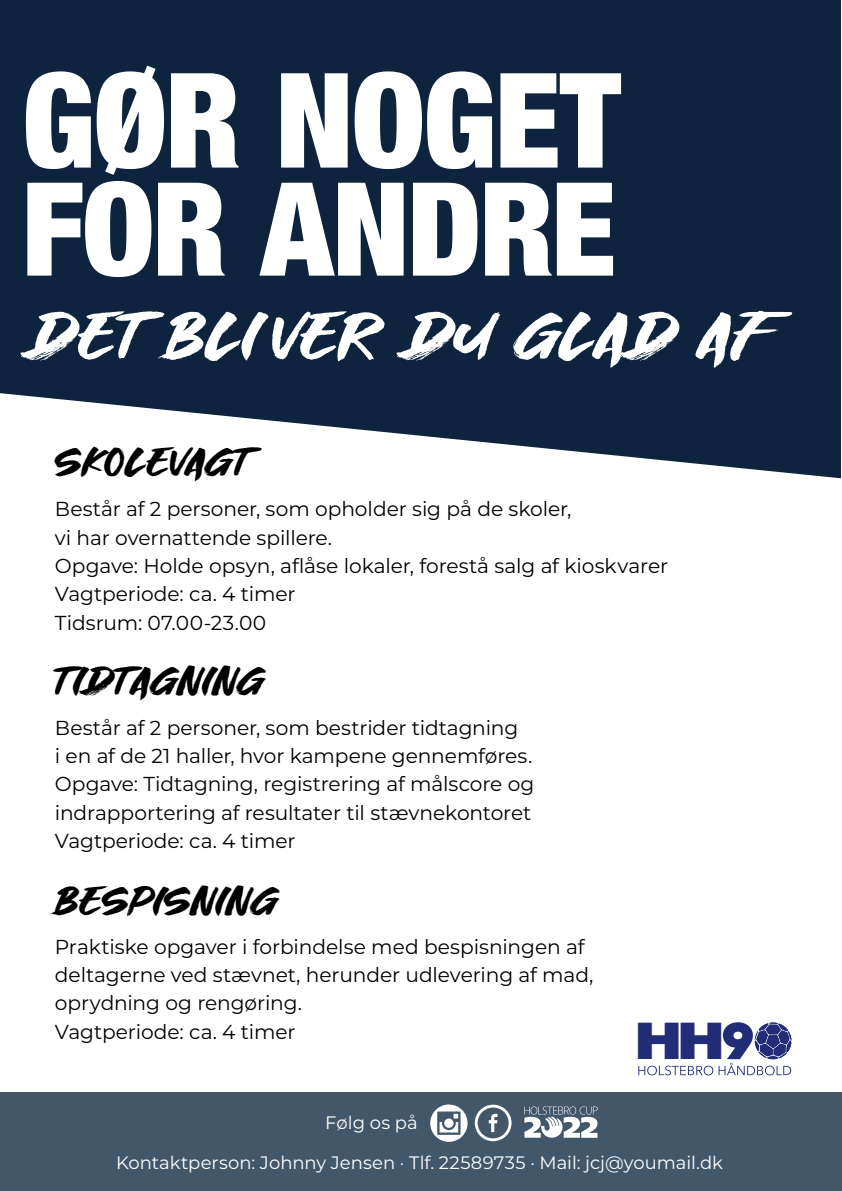
<style>
.page{position:relative;width:842px;height:1191px;background:#fff}
.page>*{position:absolute;margin:0;border:0;box-sizing:border-box;transform-origin:0 0}
.t1{font:900 condensed 132px "Helvetica Neue";letter-spacing:-.015em;color:#fff}
.t2{font:900 condensed 130px "Helvetica Neue";letter-spacing:-.015em;color:#fff}
.t3{font:66.4px "Great Fighter";letter-spacing:-.005em;color:#fff}
.t4{font:40.4px "Ash";color:#232c77}
.t5{font:40px "Great Fighter";color:#000}
.t6{font:20.2px/28.2px "Montserrat";letter-spacing:-.005em;color:#000}
.t7{font:18px "Montserrat";color:#fff}
</style>
<div class="page">
<svg style="left:0;top:0;width:841px;height:478px;background:#23374f"></svg>
<div style="left:0;top:1092px;width:842px;height:99px;background:#43576a"></div>
<svg style="left:430px;top:1104px;width:38px;height:37px"></svg>
<svg style="left:475px;top:1104px;width:36px;height:37px"></svg>
<svg style="left:638px;top:1022px;width:153px;height:53px"></svg>
<svg style="left:524px;top:1106px;width:74px;height:31px"></svg>
<h1 class="t1" style="left:22px;top:12px;width:601px">GØR NOGET</h1>
<h2 class="t2" style="left:22px;top:122px;width:596px">FOR ANDRE</h2>
<h3 class="t3" style="left:28px;top:308px;width:752px">DET BLI VER DU GLAD AF</h3>
<h3 class="t5" style="left:55px;top:445px;width:197px">SKOLEVAGT</h3>
<p class="t6" style="left:55px;top:494px;width:615px">Består af 2 personer, som opholder sig på de skoler,<br>vi har overnattende spillere.<br>Opgave: Holde opsyn, aflåse lokaler, forestå salg af kioskvarer Vagtperiode: ca. 4 timer<br>Tidsrum: 07.00-23.00</p>
<h3 class="t5" style="left:55px;top:664px;width:210px">TIDTAGNING</h3>
<p class="t6" style="left:55px;top:713px;width:481px">Består af 2 personer, som bestrider tidtagning<br>i en af de 21 haller, hvor kampene gennemføres.<br>Opgave: Tidtagning, registrering af målscore og indrapportering af resultater til stævnekontoret Vagtperiode: ca. 4 timer</p>
<h3 class="t5" style="left:55px;top:884px;width:224px">BESPISNING</h3>
<p class="t6" style="left:55px;top:931px;width:540px">Praktiske opgaver i forbindelse med bespisningen af deltagerne ved stævnet, herunder udlevering af mad, oprydning og rengøring.<br>Vagtperiode: ca. 4 timer</p>
<h3 class="t4" style="left:638px;top:1018px;width:89px">HH</h3>
<p class="t7" style="left:325px;top:1110px;width:94px">Følg os på</p>
<p class="t7" style="left:116px;top:1150px;width:608px">Kontaktperson: Johnny Jensen · Tlf. 22589735 · Mail: jcj@youmail.dk</p>
</div>
